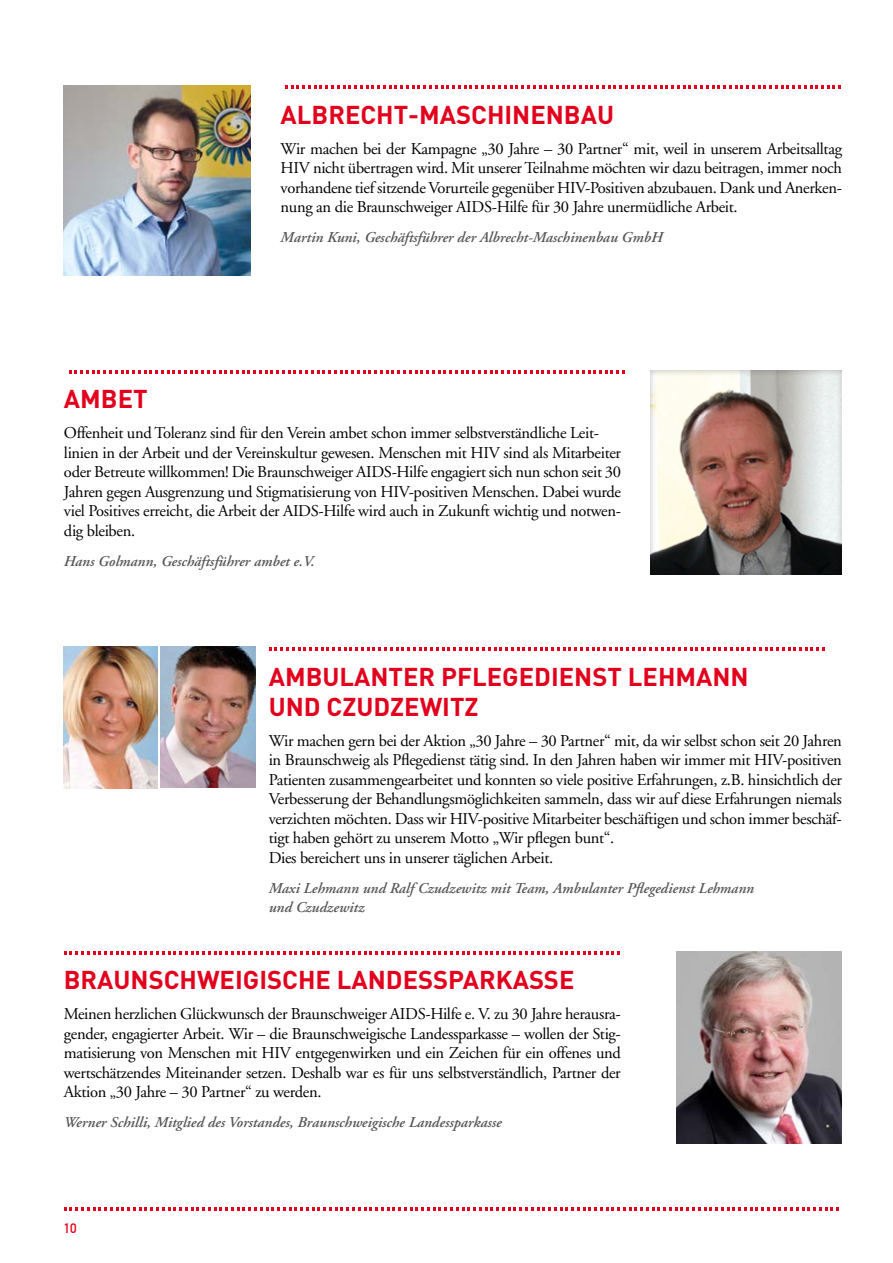
<style>
.page{position:relative;width:893px;height:1263px;background:#fff}
.page>*{position:absolute;margin:0;border:0;box-sizing:border-box;transform-origin:0 0}
.t1{font:700 25.5px/30px "DIN";color:#e3001c}
.t2{font:16.5px/19.5px "Adobe Garamond";letter-spacing:-.02em;color:#000;text-align:justify}
.t3{font:italic 600 15px/19.5px "Adobe Garamond";color:#565656}
.t4{font:13.5px "DIN Mittelschrift";color:#e3001c}
</style>
<div class="page">
<svg style="left:64px;top:951px;width:556px;height:3px"></svg>
<img style="left:676px;top:951px;width:166px;height:193px">
<svg style="left:64px;top:1208px;width:775px;height:3px"></svg>
<svg style="left:285px;top:85px;width:556px;height:4px"></svg>
<img style="left:64px;top:85px;width:187px;height:191px">
<svg style="left:69px;top:370px;width:556px;height:3px"></svg>
<div style="left:650px;top:370px;width:195px;height:207px;background:#000;opacity:.3"></div>
<img style="left:161px;top:646px;width:94px;height:141px">
<img style="left:64px;top:646px;width:94px;height:142px">
<svg style="left:269px;top:647px;width:556px;height:4px"></svg>
<h1 class="t1" style="left:281px;top:98px;width:335px">ALBRECHT-MASCHINENBAU</h1>
<p class="t2" style="left:281px;top:139px;width:563px">Wir machen bei der Kampagne „30 Jahre – 30 Partner“ mit, weil in unserem Arbeitsalltag HIV nicht übertragen wird. Mit unserer Teilnahme möchten wir dazu beitragen, immer noch vorhandene tief sitzende Vorurteile gegenüber HIV-Positiven abzubauen. Dank und Anerken&shy;nung an die Braunschweiger AIDS-Hilfe für 30 Jahre unermüdliche Arbeit.</p>
<p class="t3" style="left:281px;top:228px;width:383px">Martin Kuni, Geschäftsführer der Albrecht-Maschinenbau GmbH</p>
<h1 class="t1" style="left:64px;top:383px;width:85px">AMBET</h1>
<p class="t2" style="left:64px;top:424px;width:559px;text-align:left">Offenheit und Toleranz sind für den Verein ambet schon immer selbstverständliche Leit&shy;linien in der Arbeit und der Vereinskultur gewesen. Menschen mit HIV sind als Mitarbeiter oder Betreute willkommen! Die Braunschweiger AIDS-Hilfe engagiert sich nun schon seit 30<br>Jahren gegen Ausgrenzung und Stigmatisierung von HIV-positiven Menschen. Dabei wurde viel Positives erreicht, die Arbeit der AIDS-Hilfe wird auch in Zukunft wichtig und notwen&shy;dig bleiben.</p>
<p class="t3" style="left:64px;top:551px;width:252px">Hans Golmann, Geschäftsführer ambet e.V.</p>
<h1 class="t1" style="left:269px;top:660px;width:481px">AMBULANTER PFLEGEDIENST LEHMANN<br>UND CZUDZEWITZ</h1>
<p class="t2" style="left:269px;top:731px;width:575px;text-align:left">Wir machen gern bei der Aktion „30 Jahre – 30 Partner“ mit, da wir selbst schon seit 20 Jahren in Braunschweig als Pflegedienst tätig sind. In den Jahren haben wir immer mit HIV-positiven Patienten zusammengearbeitet und konnten so viele positive Erfahrungen, z.B. hinsichtlich der Verbesserung der Behandlungsmöglichkeiten sammeln, dass wir auf diese Erfahrungen niemals verzichten möchten. Dass wir HIV-positive Mitarbeiter beschäftigen und schon immer beschäf&shy;tigt haben gehört zu unserem Motto „Wir pflegen bunt“.<br>Dies bereichert uns in unserer täglichen Arbeit.</p>
<p class="t3" style="left:269px;top:879px;width:487px">Maxi Lehmann und Ralf Czudzewitz mit Team, Ambulanter Pflegedienst Lehmann und Czudzewitz</p>
<h1 class="t1" style="left:64px;top:964px;width:512px">BRAUNSCHWEIGISCHE LANDESSPARKASSE</h1>
<p class="t2" style="left:64px;top:1005px;width:559px">Meinen herzlichen Glückwunsch der Braunschweiger AIDS-Hilfe e. V. zu 30 Jahre herausra&shy;gender, engagierter Arbeit. Wir – die Braunschweigische Landessparkasse – wollen der Stig&shy;matisierung von Menschen mit HIV entgegenwirken und ein Zeichen für ein offenes und wertschätzendes Miteinander setzen. Deshalb war es für uns selbstverständlich, Partner der Aktion „30 Jahre – 30 Partner“ zu werden.</p>
<p class="t3" style="left:64px;top:1113px;width:439px">Werner Schilli, Mitglied des Vorstandes, Braunschweigische Landessparkasse</p>
<p class="t4" style="left:64px;top:1220px;width:14px">10</p>
</div>
